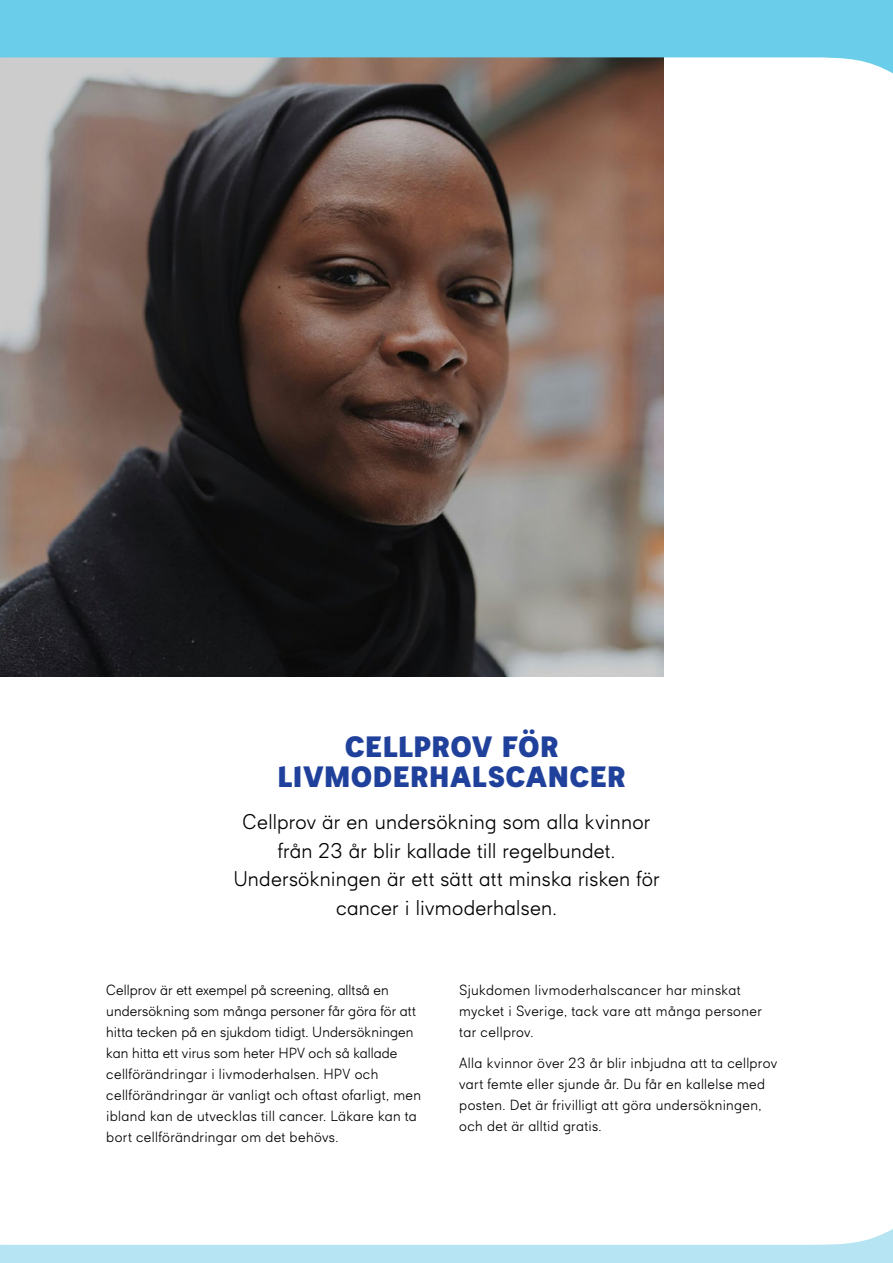
<style>
.page{position:relative;width:893px;height:1263px;background:#fff}
.page>*{position:absolute;margin:0;border:0;box-sizing:border-box;transform-origin:0 0}
.Övningar___rubrik{font:800 27px/30px "Cancerfonden Sans";letter-spacing:.03em;color:#20419b;text-align:center}
.Ingress{font:300 19.5px/28.5px "Cancerfonden Sans";letter-spacing:.01em;color:#000;text-align:center}
.Bröd{font:300 13.5px/21px "Cancerfonden Sans";letter-spacing:.02em;color:#000}
</style>
<div class="page">
<img style="left:0;top:73px;width:663px;height:603px">
<svg style="left:0;top:0;width:893px;height:73px;background:#79c5db"></svg>
<svg style="left:0;top:1229px;width:893px;height:34px"></svg>
<p class="Övningar___rubrik" style="left:278px;top:731px;width:349px">CELLPROV FÖR<br>LIVMODERHALSCANCER</p>
<p class="Ingress" style="left:233px;top:808px;width:428px">Cellprov är en undersökning som alla kvinnor från 23 år blir kallade till regelbundet.<br>Undersökningen är ett sätt att minska risken för cancer i livmoderhalsen.</p>
<p class="Bröd" style="left:106px;top:979px;width:316px">Cellprov är ett exempel på screening, alltså en undersökning som många personer får göra för att hitta tecken på en sjukdom tidigt. Undersökningen kan hitta ett virus som heter HPV och så kallade cellförändringar i livmoderhalsen. HPV och cellförändringar är vanligt och oftast ofarligt, men ibland kan de utvecklas till cancer. Läkare kan ta bort cellförändringar om det behövs.</p>
<p class="Bröd" style="left:459px;top:979px;width:304px">Sjukdomen livmoderhalscancer har minskat mycket i Sverige, tack vare att många personer tar cellprov.</p>
<p class="Bröd" style="left:459px;top:1053px;width:319px">Alla kvinnor över 23 år blir inbjudna att ta cellprov vart femte eller sjunde år. Du får en kallelse med posten. Det är frivilligt att göra undersökningen, och det är alltid gratis.</p>
</div>
